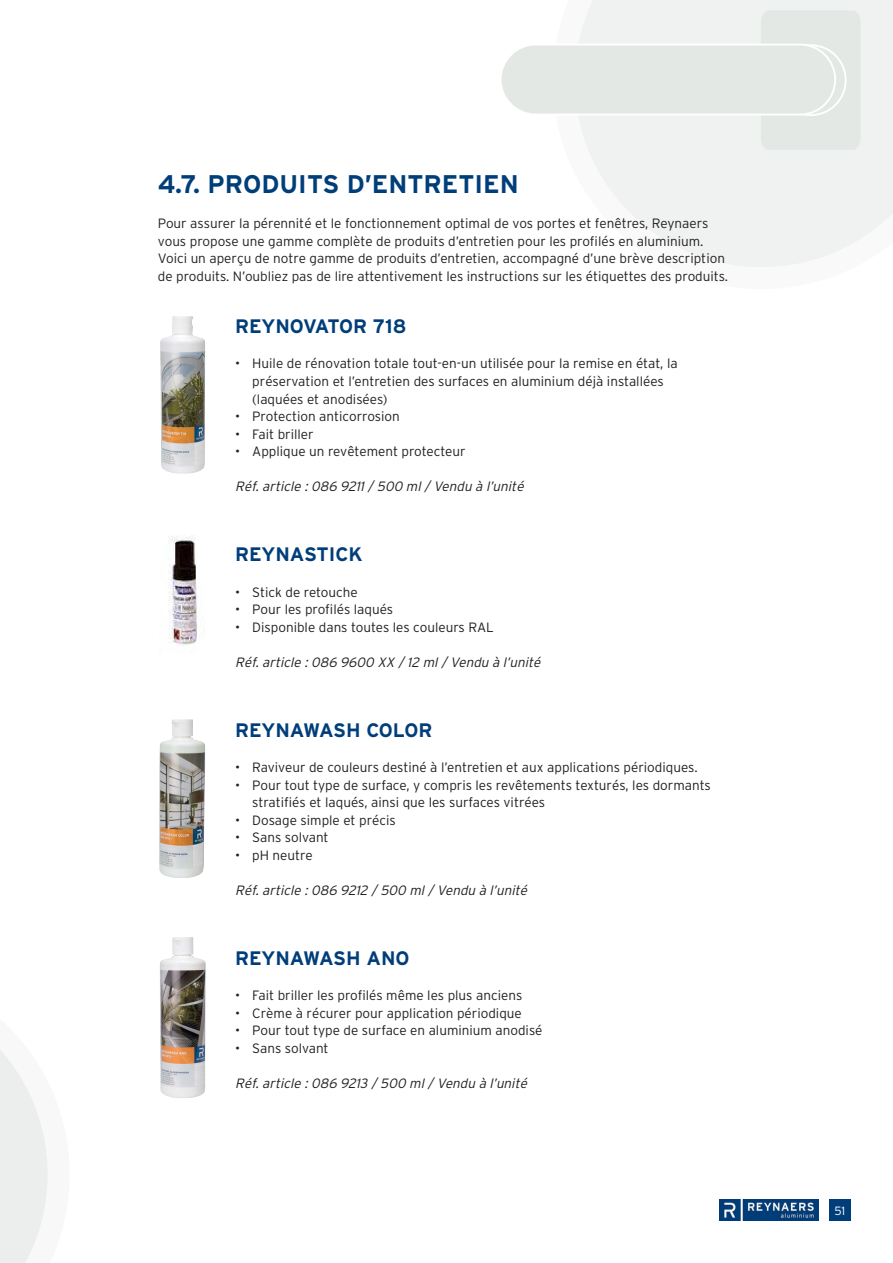
<style>
.page{position:relative;width:893px;height:1263px;background:#fff}
.page>*{position:absolute;margin:0;border:0;box-sizing:border-box;transform-origin:0 0}
.TXT___tit_1_1{font:700 25.5px "Interstate Rey";color:#003e7a}
.TXT___tit_1_1_1{font:700 19.5px "Interstate Rey";color:#003e7a}
.TXT_bullets{font:300 13.5px/17.5px "Interstate Rey";color:#231f20;text-align:center}
.TXT___base{font:300 13.5px/17.5px "Interstate Rey";color:#231f20}
.TXT___bas_italic{font:italic 300 13.5px "Interstate Rey";color:#231f20}
.t1{font:300 12px "Interstate Rey";color:#fff}
</style>
<div class="page">
<div style="left:829px;top:1199px;width:21px;height:21px;background:#003e7a"></div>
<svg style="left:588px;top:0;width:305px;height:267px;fill:#f0f2f1"></svg>
<svg style="left:501px;top:10px;width:360px;height:140px"></svg>
<svg style="left:0;top:1050px;width:48px;height:213px"></svg>
<img style="left:720px;top:1199px;width:99px;height:21px">
<img style="left:160px;top:316px;width:45px;height:158px">
<img style="left:168px;top:535px;width:29px;height:117px">
<img style="left:160px;top:937px;width:46px;height:161px">
<img style="left:159px;top:719px;width:46px;height:159px">
<p class="TXT___tit_1_1" style="left:158px;top:168px;width:362px">4.7. PRODUITS D’ENTRETIEN</p>
<p class="TXT___base" style="left:158px;top:214px;width:572px">Pour assurer la pérennité et le fonctionnement optimal de vos portes et fenêtres, Reynaers vous propose une gamme complète de produits d’entretien pour les profilés en aluminium.<br>Voici un aperçu de notre gamme de produits d’entretien, accompagné d’une brève description de produits. N’oubliez pas de lire attentivement les instructions sur les étiquettes des produits.</p>
<p class="TXT___tit_1_1_1" style="left:235px;top:315px;width:173px">REYNOVATOR 718</p>
<p class="TXT_bullets" style="left:235px;top:355px;width:444px">• Huile de rénovation totale tout-en-un utilisée pour la remise en état, la préservation et l’entretien des surfaces en aluminium déjà installées</p>
<p class="TXT_bullets" style="left:252px;top:390px;width:137px">(laquées et anodisées)</p>
<p class="TXT_bullets" style="left:235px;top:407px;width:166px">• Protection anticorrosion</p>
<p class="TXT_bullets" style="left:235px;top:425px;width:80px">• Fait briller</p>
<p class="TXT_bullets" style="left:235px;top:442px;width:232px">• Applique un revêtement protecteur</p>
<p class="TXT___bas_italic" style="left:235px;top:478px;width:293px">Réf.article :086 9211/500 ml/Vendu à l’unité</p>
<p class="TXT___tit_1_1_1" style="left:235px;top:543px;width:129px">REYNASTICK</p>
<p class="TXT_bullets" style="left:235px;top:583px;width:124px">• Stick de retouche</p>
<p class="TXT_bullets" style="left:235px;top:600px;width:160px">• Pour les profilés laqués</p>
<p class="TXT_bullets" style="left:235px;top:618px;width:260px">• Disponible dans toutes les couleurs RAL</p>
<p class="TXT___bas_italic" style="left:235px;top:654px;width:310px">Réf.article :086 9600 XX /12 ml/Vendu à l’unité</p>
<p class="TXT___tit_1_1_1" style="left:235px;top:718px;width:199px">REYNAWASH COLOR</p>
<p class="TXT_bullets" style="left:235px;top:758px;width:464px">• Raviveur de couleurs destiné à l’entretien et aux applications périodiques.</p>
<p class="TXT_bullets" style="left:252px;top:776px;width:460px;text-align:left;text-indent:-17px">• Pour tout type de surface, y compris les revêtements texturés, les dormants stratifiés et laqués, ainsi que les surfaces vitrées</p>
<p class="TXT_bullets" style="left:235px;top:811px;width:162px">• Dosage simple et précis</p>
<p class="TXT_bullets" style="left:235px;top:828px;width:95px">• Sans solvant</p>
<p class="TXT_bullets" style="left:235px;top:846px;width:79px">• pH neutre</p>
<p class="TXT___bas_italic" style="left:235px;top:882px;width:297px">Réf.article :086 9212 /500 ml/Vendu à l’unité</p>
<p class="TXT___tit_1_1_1" style="left:235px;top:946px;width:176px">REYNAWASH ANO</p>
<p class="TXT_bullets" style="left:235px;top:986px;width:289px">• Fait briller les profilés même les plus anciens</p>
<p class="TXT_bullets" style="left:235px;top:1004px;width:288px">• Crème à récurer pour application périodique</p>
<p class="TXT_bullets" style="left:235px;top:1021px;width:309px">• Pour tout type de surface en aluminium anodisé</p>
<p class="TXT_bullets" style="left:235px;top:1039px;width:95px">• Sans solvant</p>
<p class="TXT___bas_italic" style="left:235px;top:1075px;width:297px">Réf.article :086 9213 /500 ml/Vendu à l’unité</p>
<p class="t1" style="left:834px;top:1203px;width:12px">51</p>
</div>
